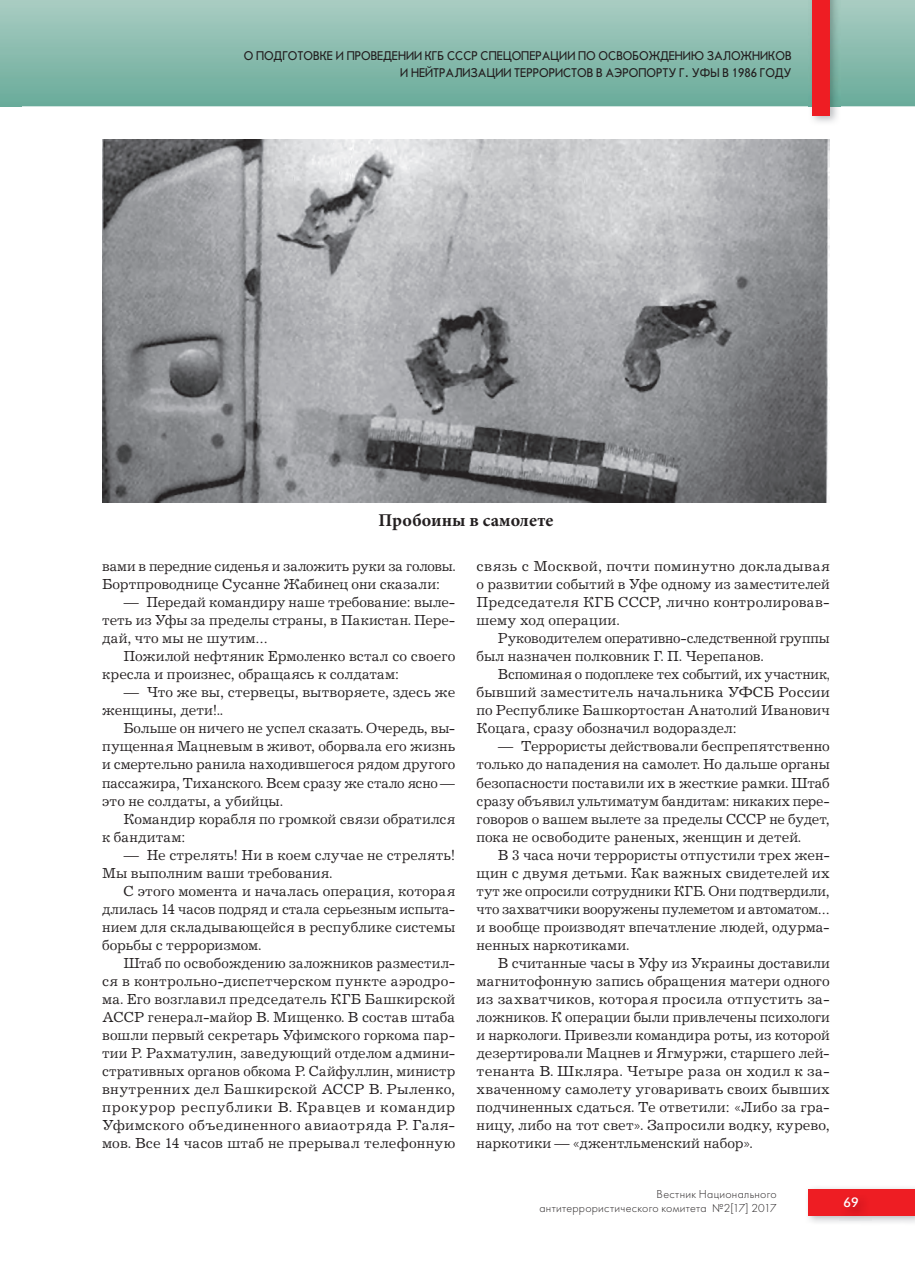
<style>
.page{position:relative;width:915px;height:1276px;background:#fff}
.page>*{position:absolute;margin:0;border:0;box-sizing:border-box;transform-origin:0 0}
.t1{font:700 18px "Minion Pro";color:#231f20}
.t2{font:15px/18px "Journal C";color:#231f20;text-align:justify}
.t3{font:14.25px "Journal Sans C";color:#fff}
.t4{font:13.2px/16.5px "Journal Sans C";color:#231f20;text-align:right;scale:.91 1}
.t5{font:12px/14.4px "Futura Light C";letter-spacing:.025em;color:#231f20;text-align:right}
</style>
<div class="page">
<img style="left:102px;top:139px;width:727px;height:363px">
<svg style="left:21px;top:0;width:893px;height:106px;background:#89bbae"></svg>
<div style="left:0;top:0;width:21px;height:106px;background:linear-gradient(to bottom,#aacdc3,#6aab9a)"></div>
<img style="left:807px;top:1188px;width:107px;height:35px">
<div style="left:808px;top:1189px;width:106px;height:26px;background:#ee1d23"></div>
<img style="left:839px;top:1200px;width:31px;height:20px">
<img style="left:808px;top:0;width:31px;height:122px">
<div style="left:812px;top:0;width:17px;height:116px;background:#ee1d23"></div>
<p class="t4" style="left:244px;top:48px;width:603px">О ПОДГОТОВКЕ И ПРОВЕДЕНИИ КГБ СССР СПЕЦОПЕРАЦИИ ПО ОСВОБОЖДЕНИЮ ЗАЛОЖНИКОВ<br>И НЕЙТРАЛИЗАЦИИ ТЕРРОРИСТОВ В АЭРОПОРТУ Г. УФЫ В 1986 ГОДУ</p>
<p class="t1" style="left:378px;top:509px;width:176px">Пробоины в самолете</p>
<p class="t2" style="left:102px;top:559px;width:354px">вами в передние сиденья и заложить руки за головы.<br>Бортпроводнице Сусанне Жабинец они сказали:</p>
<p class="t2" style="left:102px;top:595px;width:354px;text-indent:21px">— Передай командиру наше требование: выле&shy;теть из Уфы за пределы страны, в Пакистан. Пере&shy;дай, что мы не шутим…</p>
<p class="t2" style="left:102px;top:649px;width:354px;text-indent:21px">Пожилой нефтяник Ермоленко встал со своего кресла и произнес, обращаясь к солдатам:</p>
<p class="t2" style="left:102px;top:685px;width:354px;text-indent:21px">— Что же вы, стервецы, вытворяете, здесь же женщины, дети!..</p>
<p class="t2" style="left:102px;top:721px;width:354px;text-indent:21px">Больше он ничего не успел сказать. Очередь, вы&shy;пущенная Мацневым в живот, оборвала его жизнь и смертельно ранила находившегося рядом другого пассажира, Тиханского. Всем сразу же стало ясно— это не солдаты, а убийцы.</p>
<p class="t2" style="left:102px;top:811px;width:354px;text-indent:21px">Командир корабля по громкой связи обратился к бандитам:</p>
<p class="t2" style="left:102px;top:847px;width:354px;text-indent:21px">— Не стрелять! Ни в коем случае не стрелять!<br>Мы выполним ваши требования.</p>
<p class="t2" style="left:102px;top:883px;width:354px;text-indent:21px">С этого момента и началась операция, которая длилась 14 часов подряд и стала серьезным испыта&shy;нием для складывающейся в республике системы борьбы с терроризмом.</p>
<p class="t2" style="left:102px;top:955px;width:354px;text-indent:21px">Штаб по освобождению заложников разместил&shy;ся в контрольно-диспетчерском пункте аэродро&shy;ма. Его возглавил председатель КГБ Башкирской АССР генерал-майор В. Мищенко. В состав штаба вошли первый секретарь Уфимского горкома пар&shy;тии Р. Рахматулин, заведующий отделом админи&shy;стративных органов обкома Р. Сайфуллин, министр внутренних дел Башкирской АССР В. Рыленко, прокурор республики В. Кравцев и командир Уфимского объединенного авиаотряда Р. Галя&shy;мов. Все 14 часов штаб не прерывал телефонную</p>
<p class="t2" style="left:476px;top:559px;width:354px">связь с Москвой, почти поминутно докладывая о развитии событий в Уфе одному из заместителей Председателя КГБ СССР, лично контролировав&shy;шему ход операции.</p>
<p class="t2" style="left:476px;top:631px;width:354px;text-indent:21px">Руководителем оперативно-следственной группы был назначен полковник Г. П. Черепанов.</p>
<p class="t2" style="left:476px;top:667px;width:354px;text-indent:21px">Вспоминая о подоплеке тех событий, их участник, бывший заместитель начальника УФСБ России по Республике Башкортостан Анатолий Иванович Коцага, сразу обозначил водораздел:</p>
<p class="t2" style="left:476px;top:739px;width:354px;text-indent:21px">— Террористы действовали беспрепятственно только до нападения на самолет. Но дальше органы безопасности поставили их в жесткие рамки. Штаб сразу объявил ультиматум бандитам: никаких пере&shy;говоров о вашем вылете за пределы СССР не будет, пока не освободите раненых, женщин и детей.</p>
<p class="t2" style="left:476px;top:847px;width:354px;text-indent:21px">В 3 часа ночи террористы отпустили трех жен&shy;щин с двумя детьми. Как важных свидетелей их тут же опросили сотрудники КГБ. Они подтвердили, что захватчики вооружены пулеметом и автоматом… и вообще производят впечатление людей, одурма&shy;ненных наркотиками.</p>
<p class="t2" style="left:476px;top:955px;width:355px;text-indent:21px">В считанные часы в Уфу из Украины доставили магнитофонную запись обращения матери одного из захватчиков, которая просила отпустить за&shy;ложников. К операции были привлечены психологи и наркологи. Привезли командира роты, из которой дезертировали Мацнев и Ягмуржи, старшего лей&shy;тенанта В. Шкляра. Четыре раза он ходил к за&shy;хваченному самолету уговаривать своих бывших подчиненных сдаться. Те ответили: «Либо за гра&shy;ницу, либо на тот свет». Запросили водку, курево, наркотики — «джентльменский набор».</p>
<p class="t5" style="left:539px;top:1187px;width:239px">Вестник Национального антитеррористического комитета №2[17] 2017</p>
<p class="t3" style="left:843px;top:1195px;width:17px">69</p>
</div>
